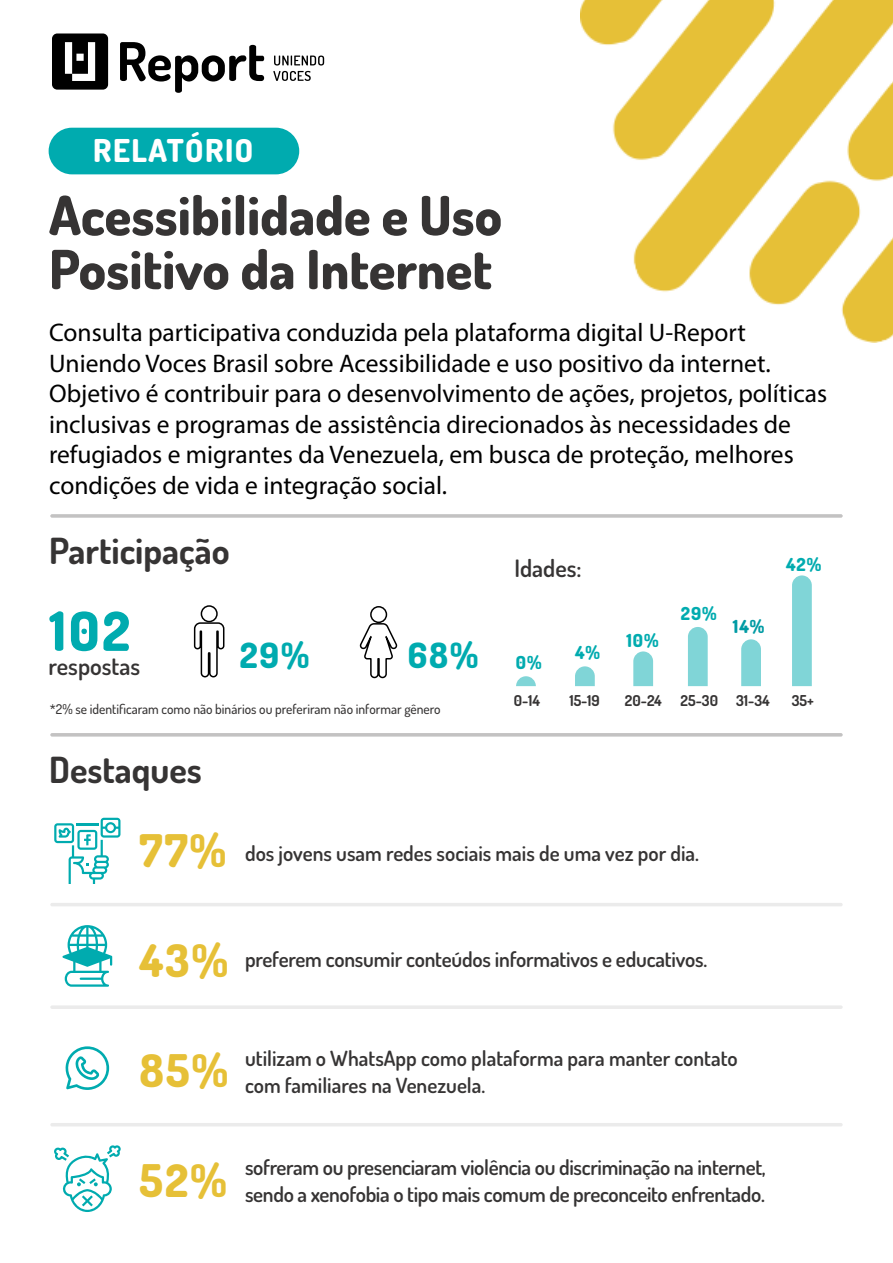
<style>
.page{position:relative;width:893px;height:1263px;background:#fff}
.page>*{position:absolute;margin:0;border:0;box-sizing:border-box;transform-origin:0 0}
.t1{font:800 54px/54px "Dosis";color:#363434}
.t2{font:800 54px "Dosis";color:#00abaf}
.t3{font:800 45px "Dosis";letter-spacing:.05em;color:#e6c037}
.t4{font:700 36px "Dosis";color:#363434}
.t5{font:800 34.95px "Dosis";color:#00abaf}
.t6{font:800 31.5px "Dosis";letter-spacing:.05em;color:#fff}
.t7{font:25.5px/30.6px "Myriad Pro";color:#000}
.t8{font:600 24px "Dosis";color:#363434}
.t9{font:600 21px/27px "Dosis";letter-spacing:-.01em;color:#363434}
.t10{font:800 18px "Dosis";color:#00abaf}
.t11{font:800 18px "Dosis";color:#009ba4}
.t12{font:700 15px "Dosis";color:#363434}
.t13{font:500 13.5px "Dosis";color:#363434}
</style>
<div class="page">
<img style="left:580px;top:0;width:313px;height:342px">
<svg style="left:120px;top:42px;width:144px;height:51px"></svg>
<svg style="left:273px;top:56px;width:51px;height:25px"></svg>
<svg style="left:52px;top:33px;width:56px;height:57px"></svg>
<div style="left:49px;top:128px;width:250px;height:46px;background:#00abaf;border-radius:23px"></div>
<hr style="left:50px;top:514px;width:793px;height:4px;background:#ccc;border-radius:2px">
<svg style="left:50px;top:733px;width:793px;height:4px;background:#c9c8c8"></svg>
<hr style="left:50px;top:903px;width:793px;height:3px;background:#363434;border-radius:2px">
<hr style="left:50px;top:1123px;width:793px;height:3px;background:#363434;border-radius:2px">
<hr style="left:50px;top:1005px;width:793px;height:4px;background:#ecebeb;border-radius:2px">
<svg style="left:688px;top:627px;width:20px;height:59px"></svg>
<svg style="left:633px;top:651px;width:20px;height:35px"></svg>
<svg style="left:741px;top:639px;width:20px;height:47px"></svg>
<svg style="left:792px;top:575px;width:20px;height:111px;background:#84d6d8"></svg>
<svg style="left:575px;top:666px;width:20px;height:20px"></svg>
<svg style="left:516px;top:676px;width:20px;height:10px"></svg>
<svg style="left:54px;top:1145px;width:67px;height:67px"></svg>
<div style="left:370px;top:606px;width:17px;height:17px;border:2px solid #000;border-radius:50%"></div>
<svg style="left:359px;top:622px;width:38px;height:57px"></svg>
<div style="left:201px;top:605px;width:17px;height:17px;border:2px solid #000;border-radius:50%"></div>
<svg style="left:193px;top:621px;width:32px;height:57px"></svg>
<svg style="left:54px;top:818px;width:66px;height:66px"></svg>
<svg style="left:63px;top:925px;width:49px;height:62px"></svg>
<svg style="left:65px;top:1046px;width:44px;height:44px"></svg>
<p class="t6" style="left:93px;top:129px;width:162px">RELATÓRIO</p>
<h1 class="t1" style="left:49px;top:186px;width:455px">Acessibilidade e Uso<br>Positivo da Internet</h1>
<p class="t7" style="left:49px;top:317px;width:779px">Consulta participativa conduzida pela plataforma digital U-Report Uniendo Voces Brasil sobre Acessibilidade e uso positivo da internet.<br>Objetivo é contribuir para o desenvolvimento de ações, projetos, políticas inclusivas e programas de assistência direcionados às necessidades de refugiados e migrantes da Venezuela, em busca de proteção, melhores condições de vida e integração social.</p>
<h3 class="t4" style="left:49px;top:526px;width:182px">Participação</h3>
<h1 class="t2" style="left:49px;top:594px;width:82px">102</h1>
<h3 class="t5" style="left:240px;top:631px;width:71px">29%</h3>
<h3 class="t5" style="left:408px;top:631px;width:72px">68%</h3>
<p class="t8" style="left:49px;top:650px;width:93px">respostas</p>
<p class="t13" style="left:50px;top:700px;width:392px">*2% se identificaram como não binários ou preferiram não informar gênero</p>
<h3 class="t4" style="left:49px;top:745px;width:154px">Destaques</h3>
<p class="t8" style="left:514px;top:552px;width:69px">Idades:</p>
<p class="t10" style="left:516px;top:650px;width:27px">0%</p>
<p class="t10" style="left:575px;top:640px;width:26px">4%</p>
<p class="t10" style="left:626px;top:628px;width:34px">10%</p>
<p class="t10" style="left:681px;top:601px;width:37px">29%</p>
<p class="t11" style="left:733px;top:614px;width:33px">14%</p>
<p class="t10" style="left:786px;top:552px;width:37px">42%</p>
<p class="t12" style="left:514px;top:691px;width:28px">0-14</p>
<p class="t12" style="left:569px;top:691px;width:32px">15-19</p>
<p class="t12" style="left:625px;top:691px;width:146px">20-24 25-30 31-34</p>
<p class="t12" style="left:792px;top:691px;width:24px">35+</p>
<h2 class="t3" style="left:139px;top:820px;width:88px">77%</h2>
<p class="t9" style="left:245px;top:839px;width:455px">dos jovens usam redes sociais mais de uma vez por dia.</p>
<h2 class="t3" style="left:139px;top:930px;width:90px">43%</h2>
<p class="t9" style="left:245px;top:944px;width:464px">preferem consumir conteúdos informativos e educativos.</p>
<h2 class="t3" style="left:139px;top:1039px;width:90px">85%</h2>
<p class="t9" style="left:245px;top:1044px;width:494px">utilizam o WhatsApp como plataforma para manter contato com familiares na Venezuela.</p>
<h2 class="t3" style="left:139px;top:1149px;width:89px">52%</h2>
<p class="t9" style="left:245px;top:1153px;width:522px">sofreram ou presenciaram violência ou discriminação na internet, sendo a xenofobia o tipo mais comum de preconceito enfrentado.</p>
</div>
